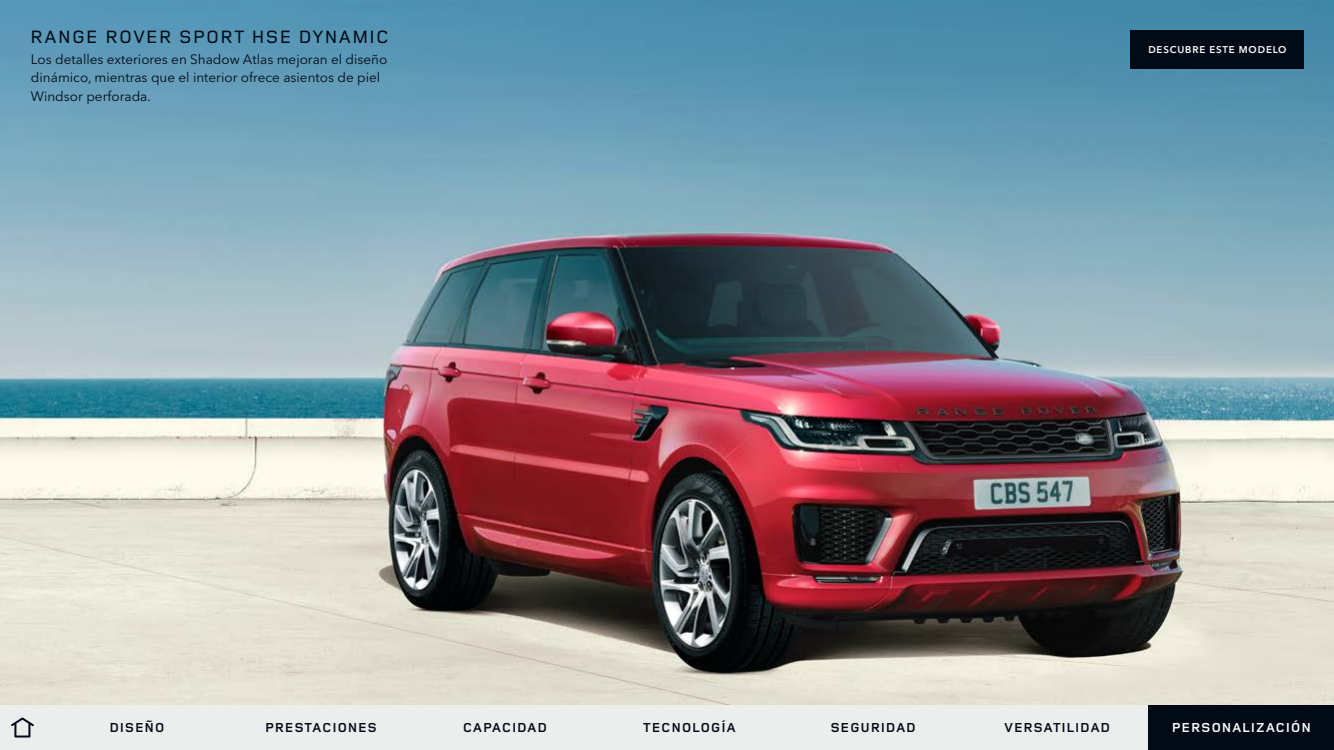
<style>
.page{position:relative;width:1334px;height:750px;background:#fff}
.page>*{position:absolute;margin:0;border:0;box-sizing:border-box;transform-origin:0 0}
.t1{font:500 18.5px "Land Rover Wide";color:#020a16}
.t2{font:13.5px/18.5px "Avenir Next W1 G";color:#020a16}
.t3{font:700 13.5px "Land Rover Wide";color:#020a16}
.t4{font:700 13.5px "Land Rover Wide";color:#fff}
.t5{font:600 9.8px "Avenir Next W1 G";letter-spacing:.085em;color:#fff}
</style>
<div class="page">
<img style="left:0;top:0;width:1334px;height:705px">
<div style="left:0;top:705px;width:1334px;height:45px;background:#eceded"></div>
<svg style="left:11px;top:717px;width:23px;height:21px"></svg>
<div style="left:1149px;top:705px;width:185px;height:45px;background:#020a16"></div>
<div style="left:1131px;top:30px;width:173px;height:39px;background:#020a16"></div>
<h1 class="t1" style="left:30px;top:24px;width:361px">RANGE ROVER SPORT HSE DYNAMIC</h1>
<p class="t2" style="left:31px;top:49px;width:358px">Los detalles exteriores en Shadow Atlas mejoran el diseño dinámico, mientras que el interior ofrece asientos de piel<br>Windsor perforada.</p>
<p class="t5" style="left:1148px;top:42px;width:140px">DESCUBRE ESTE MODELO</p>
<p class="t3" style="left:109px;top:718px;width:57px">DISEÑO</p>
<p class="t3" style="left:265px;top:718px;width:114px">PRESTACIONES</p>
<p class="t3" style="left:463px;top:718px;width:86px">CAPACIDAD</p>
<p class="t3" style="left:643px;top:718px;width:95px">TECNOLOGÍA</p>
<p class="t3" style="left:830px;top:718px;width:88px">SEGURIDAD</p>
<p class="t3" style="left:1004px;top:718px;width:108px">VERSATILIDAD</p>
<p class="t4" style="left:1172px;top:718px;width:141px">PERSONALIZACIÓN</p>
</div>
